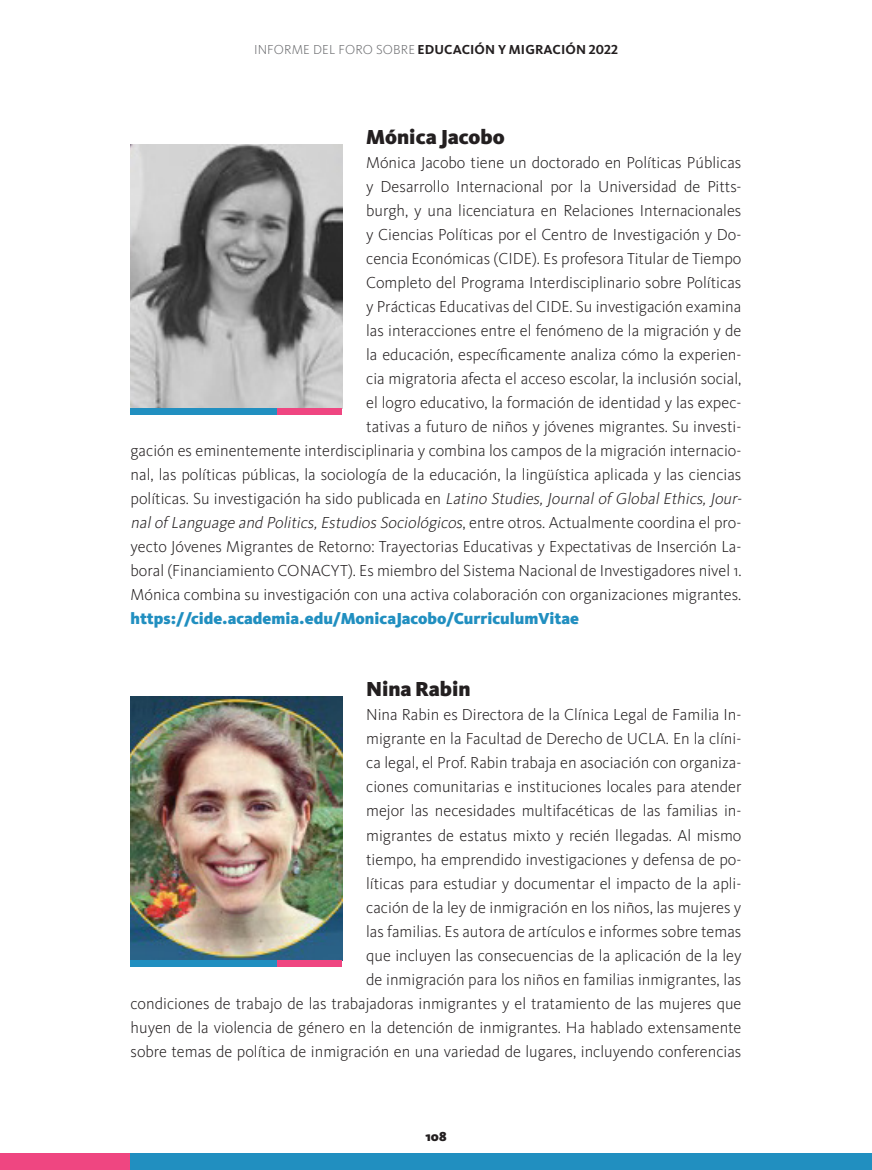
<style>
.page{position:relative;width:872px;height:1170px;background:#fff}
.page>*{position:absolute;margin:0;border:0;box-sizing:border-box;transform-origin:0 0}
.TITULO_1{font:900 21px "Kievit OT";color:#231f20}
.INICIO{font:300 16.5px/24px "Kievit OT";color:#231f20;text-align:right}
.INICIO-2{font:900 16.5px "Kievit OT";color:#218fc0}
.t1{font:700 13.5px "Kievit OT";letter-spacing:.01em;color:#231f20}
.t2{font:900 13.5px "Kievit OT";color:#231f20}
.s1{font-weight:300;color:#6c6d70}
.s2{font-style:italic}
</style>
<div class="page">
<div style="left:0;top:1152px;width:130px;height:17px;background:#ef4681"></div>
<div style="left:130px;top:1152px;width:742px;height:17px;background:#218fc0"></div>
<img style="left:130px;top:144px;width:212px;height:264px">
<div style="left:130px;top:408px;width:147px;height:6px;background:#218fc0"></div>
<div style="left:277px;top:408px;width:65px;height:6px;background:#ef4681"></div>
<img style="left:130px;top:696px;width:212px;height:264px">
<div style="left:130px;top:960px;width:147px;height:6px;background:#218fc0"></div>
<div style="left:277px;top:960px;width:65px;height:6px;background:#ef4681"></div>
<p class="t1" style="left:254px;top:41px;width:365px"><span class="s1">INFORME DEL FORO SOBRE</span> EDUCACIÓN Y MIGRACIÓN 2022</p>
<p class="TITULO_1" style="left:366px;top:124px;width:140px">Mónica Jacobo</p>
<p class="INICIO" style="left:130px;top:151px;width:615px">Mónica Jacobo tiene un doctorado en Políticas Públicas<br>y Desarrollo Internacional por la Universidad de Pitts-<br>burgh, y una licenciatura en Relaciones Internacionales<br>y Ciencias Políticas por el Centro de Investigación y Do-<br>cencia Económicas (CIDE). Es profesora Titular de Tiempo<br>Completo del Programa Interdisciplinario sobre Políticas<br>y Prácticas Educativas del CIDE. Su investigación examina<br>las interacciones entre el fenómeno de la migración y de<br>la educación, específicamente analiza cómo la experien-<br>cia migratoria afecta el acceso escolar, la inclusión social,<br>el logro educativo, la formación de identidad y las expec-<br>tativas a futuro de niños y jóvenes migrantes. Su investi-<br>gación es eminentemente interdisciplinaria y combina los campos de la migración internacio&shy;nal, las políticas públicas, la sociología de la educación, la lingüística aplicada y las ciencias políticas. Su investigación ha sido publicada en <span class="s2">Latino Studies,Journalof GlobalEthics,Jour&shy;nalof Language and Politics,Estudios Sociológicos</span>, e n t re ot ro s . Act u a l m e n te co o rd i n a e l p ro - yecto Jóvenes Migrantes de Retorno: Trayectorias Educativas y Expectativas de Inserción La&shy;boral (Financiamiento CONACYT). Es miembro del Sistema Nacional de Investigadores nivel 1.<br>Mónica combina su investigación con una activa colaboración con organizaciones migrantes.</p>
<p class="INICIO-2" style="left:130px;top:609px;width:450px">https://cide.academia.edu/MonicaJacobo/CurriculumVitae</p>
<p class="TITULO_1" style="left:366px;top:676px;width:106px">Nina Rabin</p>
<p class="INICIO" style="left:130px;top:703px;width:612px">Nina Rabin es Directora de la Clínica Legal de Familia In-<br>migrante en la Facultad de Derecho de UCLA. En la clíni-<br>ca legal, el Prof. Rabin trabaja en asociación con organiza-<br>ciones comunitarias e instituciones locales para atender<br>mejor las necesidades multifacéticas de las familias in-<br>migrantes de estatus mixto y recién llegadas. Al mismo<br>tiempo, ha emprendido investigaciones y defensa de po-<br>líticas para estudiar y documentar el impacto de la apli-<br>cación de la ley de inmigración en los niños, las mujeres y<br>las familias. Es autora de artículos e informes sobre temas<br>que incluyen las consecuencias de la aplicación de la ley<br>de inmigración para los niños en familias inmigrantes, las<br>condiciones de trabajo de las trabajadoras inmigrantes y el tratamiento de las mujeres que huyen de la violencia de género en la detención de inmigrantes. Ha hablado extensamente sobre temas de política de inmigración en una variedad de lugares, incluyendo conferencias</p>
<p class="t2" style="left:425px;top:1128px;width:23px">108</p>
</div>
